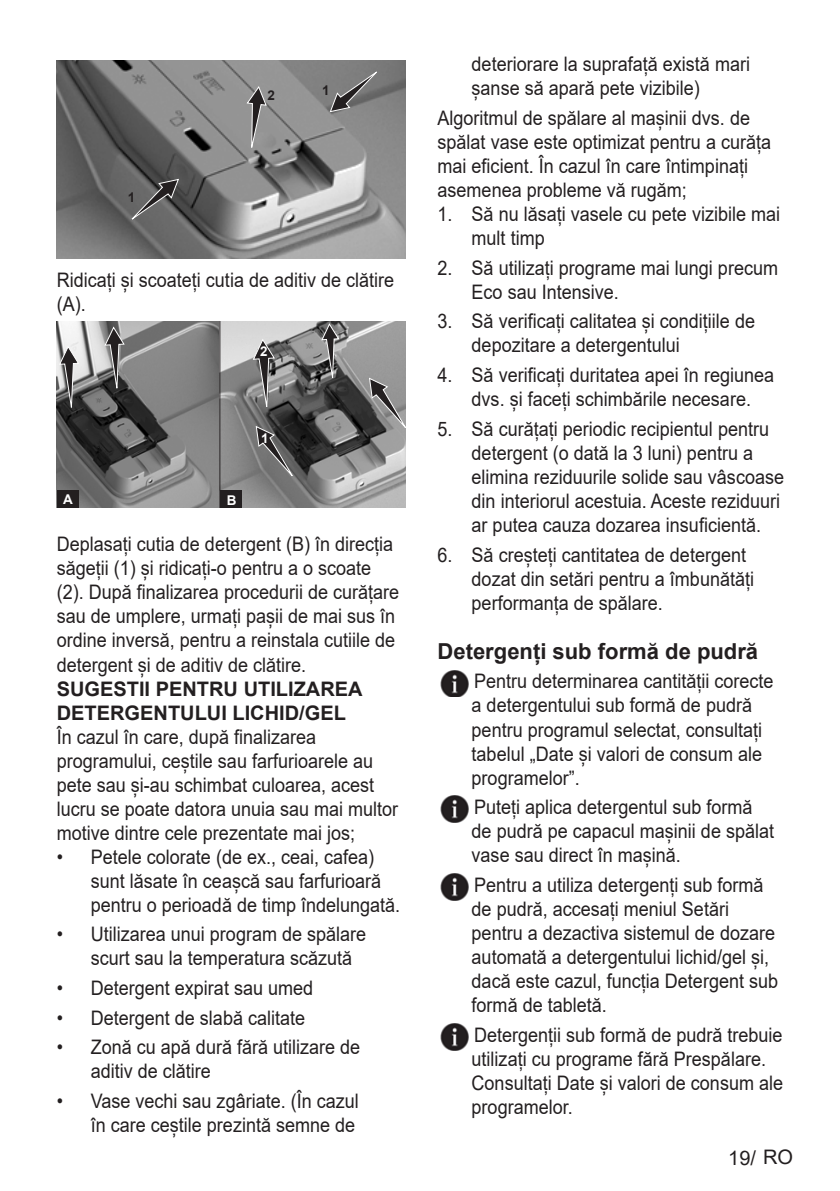
<style>
.page{position:relative;width:840px;height:1191px;background:#fff}
.page>*{position:absolute;margin:0;border:0;box-sizing:border-box;transform-origin:0 0}
.Baslik{font:700 22px "Arial";color:#231f20}
.Girintili_Yazi{font:20px/24px "Arial";color:#231f20;scale:.9 1}
.Yazi_alanlari{font:20px/24px "Arial";color:#231f20;scale:.9 1}
.Alt_Baslik{font:700 20px/24px "Arial";color:#231f20}
.Yazi_alanlari-2{font:20px "Arial";color:#231f20}
.t1{font:700 13.4px "Arial";color:#fff}
.t2{font:700 13.4px "Arial";color:#231f20}
</style>
<div class="page">
<img style="left:57px;top:60px;width:348px;height:199px">
<svg style="left:129px;top:179px;width:50px;height:43px;background:#636262"></svg>
<svg style="left:329px;top:69px;width:50px;height:43px;background:#787777"></svg>
<svg style="left:247px;top:86px;width:19px;height:65px"></svg>
<img style="left:57px;top:321px;width:348px;height:187px">
<svg style="left:59px;top:346px;width:20px;height:65px"></svg>
<svg style="left:104px;top:327px;width:20px;height:65px"></svg>
<div style="left:57px;top:490px;width:21px;height:18px;background:#231f20"></div>
<div style="left:220px;top:490px;width:22px;height:18px;background:#231f20"></div>
<hr style="left:219px;top:321px;width:1px;height:187px;background:#231f20">
<svg style="left:256px;top:426px;width:38px;height:53px;background:#606060"></svg>
<svg style="left:253px;top:339px;width:22px;height:71px;background:#797879"></svg>
<svg style="left:321px;top:323px;width:18px;height:58px"></svg>
<svg style="left:369px;top:378px;width:37px;height:52px;background:#7f7e7e"></svg>
<img style="left:440px;top:670px;width:29px;height:27px">
<img style="left:440px;top:795px;width:29px;height:27px">
<img style="left:440px;top:873px;width:29px;height:27px">
<img style="left:440px;top:1023px;width:29px;height:27px">
<p class="t2" style="left:128px;top:188px;width:9px">1</p>
<p class="t2" style="left:267px;top:86px;width:9px">2</p>
<p class="t2" style="left:322px;top:81px;width:9px">1</p>
<p class="Yazi_alanlari" style="left:57px;top:268px;width:376px">Ridicați și scoateți cutia de aditiv de clătire (A).</p>
<p class="t1" style="left:260px;top:342px;width:9px">2</p>
<p class="t1" style="left:63px;top:490px;width:11px">A</p>
<p class="t1" style="left:227px;top:491px;width:11px">B</p>
<p class="t1" style="left:261px;top:429px;width:9px">1</p>
<p class="Yazi_alanlari" style="left:57px;top:532px;width:382px">Deplasați cutia de detergent (B) în direcția săgeții (1) și ridicați-o pentru a o scoate (2). După finalizarea procedurii de curățare sau de umplere, urmați pașii de mai sus în ordine inversă, pentru a reinstala cutiile de detergent și de aditiv de clătire.</p>
<p class="Alt_Baslik" style="left:57px;top:676px;width:307px">SUGESTII PENTRU UTILIZAREA<br>DETERGENTULUI LICHID/GEL</p>
<p class="Yazi_alanlari" style="left:57px;top:724px;width:381px">În cazul în care, după finalizarea programului, ceștile sau farfurioarele au pete sau și-au schimbat culoarea, acest lucru se poate datora unuia sau mai multor motive dintre cele prezentate mai jos;</p>
<p class="Girintili_Yazi" style="left:91px;top:844px;width:345px;text-indent:-34px">• Petele colorate (de ex., ceai, cafea) sunt lăsate în ceașcă sau farfurioară pentru o perioadă de timp îndelungată.</p>
<p class="Girintili_Yazi" style="left:91px;top:922px;width:307px;text-indent:-34px">• Utilizarea unui program de spălare scurt sau la temperatura scăzută</p>
<p class="Girintili_Yazi" style="left:57px;top:976px;width:286px">• Detergent expirat sau umed</p>
<p class="Girintili_Yazi" style="left:57px;top:1005px;width:277px">• Detergent de slabă calitate</p>
<p class="Girintili_Yazi" style="left:91px;top:1035px;width:301px;text-indent:-34px">• Zonă cu apă dură fără utilizare de aditiv de clătire</p>
<p class="Girintili_Yazi" style="left:57px;top:1089px;width:337px;text-align:right">• Vase vechi sau zgâriate. (În cazul în care ceștile prezintă semne de</p>
<p class="Girintili_Yazi" style="left:471px;top:52px;width:311px">deteriorare la suprafață există mari șanse să apară pete vizibile)</p>
<p class="Yazi_alanlari" style="left:437px;top:106px;width:372px">Algoritmul de spălare al mașinii dvs. de spălat vase este optimizat pentru a curăța mai eficient. În cazul în care întimpinați asemenea probleme vă rugăm;</p>
<p class="Girintili_Yazi" style="left:471px;top:202px;width:344px;text-indent:-34px">1. Să nu lăsați vasele cu pete vizibile mai mult timp</p>
<p class="Girintili_Yazi" style="left:471px;top:256px;width:342px;text-indent:-34px">2. Să utilizați programe mai lungi precum<br>Eco sau Intensive.</p>
<p class="Girintili_Yazi" style="left:471px;top:309px;width:316px;text-indent:-34px">3. Să verificați calitatea și condițiile de depozitare a detergentului</p>
<p class="Girintili_Yazi" style="left:437px;top:363px;width:375px;text-align:center">4. Să verificați duritatea apei în regiunea dvs. și faceți schimbările necesare.</p>
<p class="Girintili_Yazi" style="left:471px;top:417px;width:348px;text-indent:-34px">5. Să curățați periodic recipientul pentru detergent (o dată la 3 luni) pentru a elimina reziduurile solide sau vâscoase din interiorul acestuia. Aceste reziduuri ar putea cauza dozarea insuficientă.</p>
<p class="Girintili_Yazi" style="left:471px;top:542px;width:315px;text-indent:-34px">6. Să creșteți cantitatea de detergent dozat din setări pentru a îmbunătăți performanța de spălare.</p>
<p class="Baslik" style="left:437px;top:635px;width:322px">Detergenți sub formă de pudră</p>
<p class="Girintili_Yazi" style="left:471px;top:669px;width:337px">Pentru determinarea cantității corecte a detergentului sub formă de pudră pentru programul selectat, consultați tabelul „Date și valori de consum ale programelor”.</p>
<p class="Girintili_Yazi" style="left:471px;top:795px;width:337px">Puteți aplica detergentul sub formă de pudră pe capacul mașinii de spălat vase sau direct în mașină.</p>
<p class="Girintili_Yazi" style="left:471px;top:872px;width:342px">Pentru a utiliza detergenți sub formă de pudră, accesați meniul Setări pentru a dezactiva sistemul de dozare automată a detergentului lichid/gel și, dacă este cazul, funcția Detergent sub formă de tabletă.</p>
<p class="Girintili_Yazi" style="left:471px;top:1022px;width:347px">Detergenții sub formă de pudră trebuie utilizați cu programe fără Prespălare.<br>Consultați Date și valori de consum ale programelor.</p>
<p class="Yazi_alanlari-2" style="left:727px;top:1143px;width:66px">19/ RO</p>
</div>
